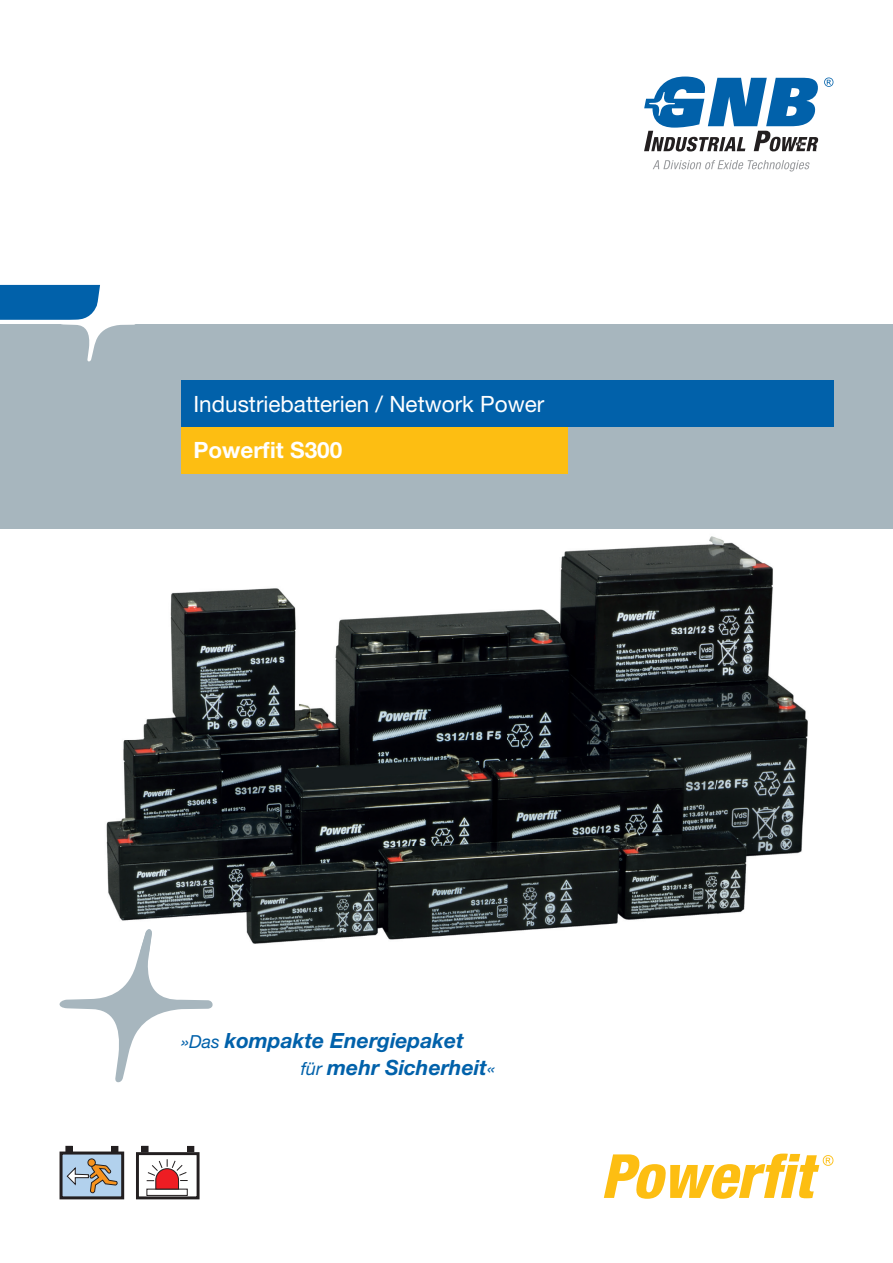
<style>
.page{position:relative;width:893px;height:1263px;background:#fff}
.page>*{position:absolute;margin:0;border:0;box-sizing:border-box;transform-origin:0 0}
.t1{font:22.5px "Helvetica Neue LT Std";color:#fff}
.t2{font:700 22.5px "Helvetica Neue LT Std";color:#fff}
.t3{font:italic 700 21px/27px "Helvetica Neue LT Std";color:#0161aa}
.s1{font-weight:400;font-size:18px}
</style>
<div class="page">
<svg style="left:604px;top:1153px;width:229px;height:46px"></svg>
<div style="left:0;top:325px;width:893px;height:204px;background:#a7b6be"></div>
<svg style="left:653px;top:160px;width:157px;height:12px"></svg>
<svg style="left:824px;top:78px;width:9px;height:9px"></svg>
<svg style="left:644px;top:77px;width:174px;height:74px"></svg>
<svg style="left:0;top:284px;width:137px;height:78px"></svg>
<div style="left:181px;top:427px;width:387px;height:47px;background:#fdbe12"></div>
<div style="left:181px;top:380px;width:652px;height:47px;background:#0161aa"></div>
<svg style="left:59px;top:952px;width:154px;height:131px"></svg>
<div style="left:62px;top:1153px;width:60px;height:44px;background:#b2d1ed"></div>
<div style="left:60px;top:1151px;width:64px;height:48px;border:3px solid #231f20"></div>
<svg style="left:66px;top:1146px;width:6px;height:6px"></svg>
<svg style="left:112px;top:1146px;width:6px;height:5px"></svg>
<svg style="left:66px;top:1164px;width:52px;height:29px"></svg>
<div style="left:88px;top:1159px;width:7px;height:7px;background:#f7931d;border-radius:50%"></div>
<div style="left:87px;top:1158px;width:9px;height:9px;border:1px solid #231f20;border-radius:50%"></div>
<div style="left:136px;top:1152px;width:64px;height:47px;border:3px solid #231f20"></div>
<svg style="left:142px;top:1146px;width:6px;height:6px"></svg>
<svg style="left:188px;top:1146px;width:6px;height:5px"></svg>
<div style="left:147px;top:1189px;width:41px;height:7px;border:1px solid #231f20"></div>
<svg style="left:146px;top:1159px;width:42px;height:31px"></svg>
<img style="left:106px;top:536px;width:702px;height:408px">
<img style="left:140px;top:929px;width:12px;height:23px">
<p class="t1" style="left:193px;top:390px;width:352px">Industriebatterien / Network Power</p>
<p class="t2" style="left:193px;top:436px;width:150px">Powerfit S300</p>
<p class="t3" style="left:301px;top:1026px;width:196px;text-indent:-120px"><span class="s1">»Das</span> kompakte Energiepaket<br><span class="s1">für</span> mehr Sicherheit<span class="s1">«</span></p>
</div>
